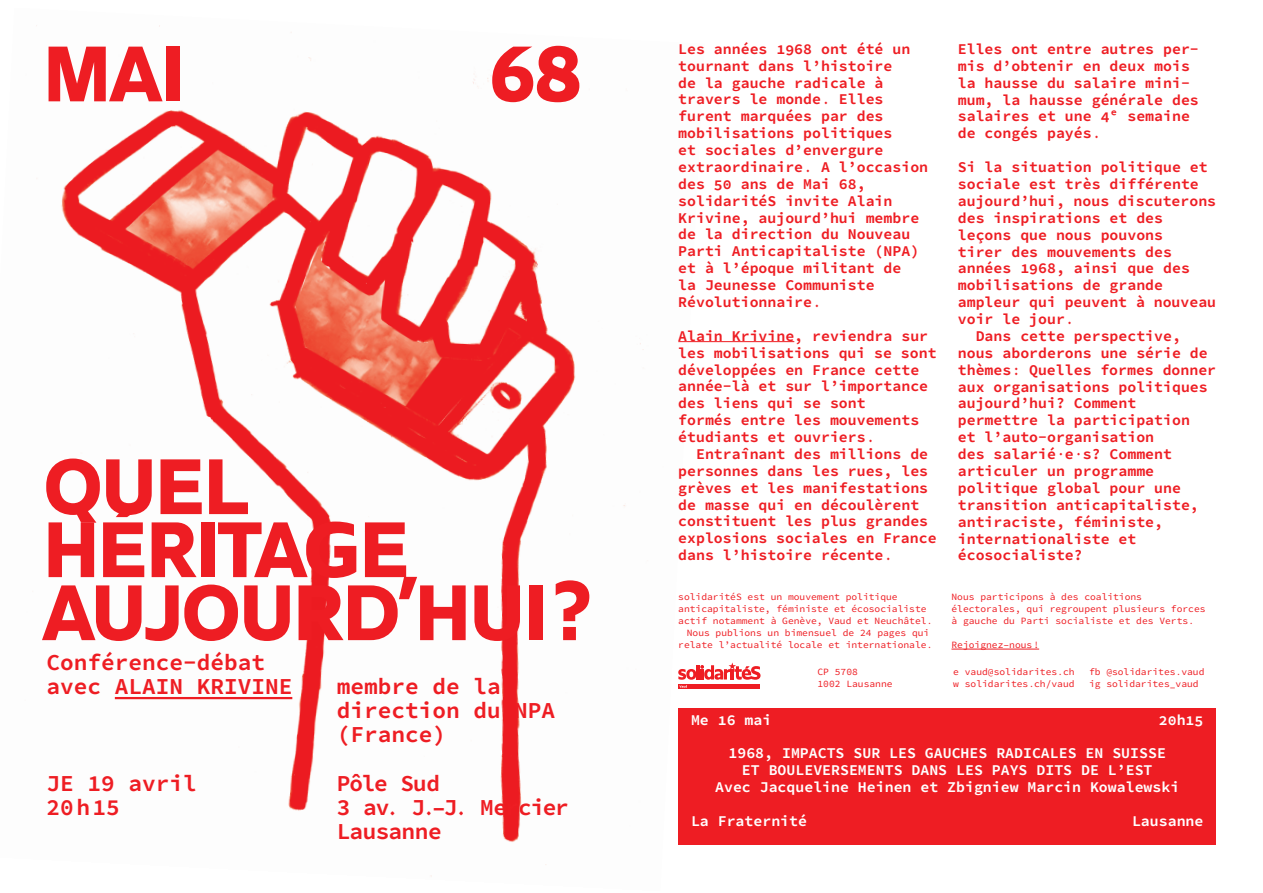
<style>
.page{position:relative;width:1263px;height:893px;background:#fff}
.page>*{position:absolute;margin:0;border:0;box-sizing:border-box;transform-origin:0 0}
.t1{font:900 85.5px/63px "Gemeli";letter-spacing:-.055em;color:#ee1d23}
.t2{font:700 19.5px/24px "Kawkab Mono";color:#ee1d23}
.t3{font:700 19.5px/24px "Kawkab Mono";letter-spacing:-.045em;color:#ee1d23}
.t4{font:700 12.75px/17px "Kawkab Mono";color:#ee1d23}
.t5{font:700 12.75px/17px "Kawkab Mono";color:#fff;text-align:center}
.t6{font:8.25px/12px "Kawkab Mono";color:#ee1d23}
</style>
<div class="page">
<img style="left:36px;top:25px;width:669px;height:852px">
<hr style="left:678px;top:341px;width:116px;height:1px;background:#ee1d23">
<div style="left:678px;top:684px;width:82px;height:5px;background:#ee1d23"></div>
<svg style="left:678px;top:662px;width:82px;height:26px"></svg>
<hr style="left:951px;top:649px;width:88px;height:1px;background:#ee1d23">
<hr style="left:115px;top:697px;width:177px;height:2px;background:#ee1d23">
<div style="left:678px;top:708px;width:538px;height:136px;background:#ee1d23"></div>
<h1 class="t1" style="left:42px;top:36px;width:146px">MAI</h1>
<h1 class="t1" style="left:490px;top:36px;width:92px">68</h1>
<h1 class="t1" style="left:42px;top:449px;width:550px">QUEL<br>HÉRITAGE<br>AUJOURD’HUI ?</h1>
<h2 class="t2" style="left:47px;top:651px;width:247px">Conférence-débat avec ALAIN KRIVINE</h2>
<h2 class="t2" style="left:337px;top:675px;width:220px">membre de la direction du NPA (France)</h2>
<h2 class="t2" style="left:47px;top:772px;width:152px">JE 19 avril<br>20h15</h2>
<h2 class="t3" style="left:337px;top:772px;width:234px">Pôle Sud<br>3 av. J.–J. Mercier<br>Lausanne</h2>
<p class="t4" style="left:678px;top:41px;width:251px">Les années 1968 ont été un tournant dans l’histoire<br>de la gauche radicale à travers le monde. Elles furent marquées par des mobilisations politiques<br>et sociales d’envergure extraordinaire. A l’occasion des 50 ans de Mai 68, solidaritéS invite Alain<br>Krivine, aujourd’hui membre de la direction du Nouveau<br>Parti Anticapitaliste (NPA) et à l’époque militant de<br>la Jeunesse Communiste<br>Révolutionnaire.</p>
<p class="t4" style="left:678px;top:328px;width:260px">Alain Krivine, reviendra sur les mobilisations qui se sont développées en France cette année-là et sur l’importance des liens qui se sont<br>formés entre les mouvements étudiants et ouvriers.</p>
<p class="t4" style="left:678px;top:446px;width:260px;text-indent:18px">Entraînant des millions de personnes dans les rues, les grèves et les manifestations de masse qui en découlèrent constituent les plus grandes explosions sociales en France dans l’histoire récente.</p>
<p class="t6" style="left:678px;top:592px;width:221px">solidaritéS est un mouvement politique</p>
<p class="t6" style="left:678px;top:604px;width:250px">anticapitaliste, féministe et écosocialiste</p>
<p class="t6" style="left:678px;top:616px;width:256px">actif notamment à Genève, Vaud et Neuchâtel.</p>
<p class="t6" style="left:687px;top:628px;width:244px">Nous publions un bimensuel de 24 pages qui</p>
<p class="t6" style="left:678px;top:640px;width:256px">relate l’actualité locale et internationale.</p>
<p class="t4" style="left:958px;top:41px;width:242px">Elles ont entre autres per&shy;mis d’obtenir en deux mois la hausse du salaire mini&shy;mum, la hausse générale des salaires et une 4e semaine de congés payés.</p>
<p class="t4" style="left:958px;top:159px;width:251px">Si la situation politique et</p>
<p class="t4" style="left:958px;top:176px;width:242px">sociale est très différente</p>
<p class="t4" style="left:958px;top:193px;width:260px">aujourd’hui, nous discuterons</p>
<p class="t4" style="left:958px;top:210px;width:207px">des inspirations et des</p>
<p class="t4" style="left:958px;top:227px;width:207px">leçons que nous pouvons</p>
<p class="t4" style="left:958px;top:244px;width:216px">tirer des mouvements des</p>
<p class="t4" style="left:958px;top:261px;width:234px">années 1968, ainsi que des</p>
<p class="t4" style="left:958px;top:277px;width:207px">mobilisations de grande</p>
<p class="t4" style="left:958px;top:294px;width:260px">ampleur qui peuvent à nouveau</p>
<p class="t4" style="left:958px;top:311px;width:118px">voir le jour.</p>
<p class="t4" style="left:976px;top:328px;width:207px">Dans cette perspective,</p>
<p class="t4" style="left:958px;top:345px;width:251px">nous aborderons une série de</p>
<p class="t4" style="left:958px;top:362px;width:260px">thèmes: Quelles formes donner</p>
<p class="t4" style="left:958px;top:379px;width:251px">aux organisations politiques</p>
<p class="t4" style="left:958px;top:396px;width:180px">aujourd’hui? Comment</p>
<p class="t4" style="left:958px;top:412px;width:234px">permettre la participation</p>
<p class="t4" style="left:958px;top:429px;width:198px">et l’auto-organisation</p>
<p class="t4" style="left:958px;top:446px;width:216px">des salarié·e·s? Comment</p>
<p class="t4" style="left:958px;top:463px;width:198px">articuler un programme</p>
<p class="t4" style="left:958px;top:480px;width:225px">politique global pour une</p>
<p class="t4" style="left:958px;top:497px;width:242px">transition anticapitaliste,</p>
<p class="t4" style="left:958px;top:514px;width:207px">antiraciste, féministe,</p>
<p class="t4" style="left:958px;top:531px;width:180px">internationaliste et</p>
<p class="t4" style="left:958px;top:548px;width:126px">écosocialiste?</p>
<p class="t6" style="left:951px;top:592px;width:256px">Nous participons à des coalitions électorales, qui regroupent plusieurs forces à gauche du Parti socialiste et des Verts.</p>
<p class="t6" style="left:951px;top:640px;width:89px">Rejoignez–nous!</p>
<p class="t6" style="left:817px;top:666px;width:77px">CP 5708<br>1002 Lausanne</p>
<p class="t6" style="left:953px;top:666px;width:123px">e vaud@solidarites.ch w solidarites.ch/vaud</p>
<p class="t6" style="left:1089px;top:666px;width:117px">fb @solidarites.vaud ig solidarites_vaud</p>
<p class="t5" style="left:691px;top:712px;width:82px">Me 16 mai</p>
<p class="t5" style="left:1159px;top:712px;width:46px">20h15</p>
<p class="t5" style="left:715px;top:745px;width:466px">1968, IMPACTS SUR LES GAUCHES RADICALES EN SUISSE<br>ET BOULEVERSEMENTS DANS LES PAYS DITS DE L’EST<br>Avec Jacqueline Heinen et Zbigniew Marcin Kowalewski</p>
<p class="t5" style="left:691px;top:813px;width:118px">La Fraternité</p>
<p class="t5" style="left:1132px;top:813px;width:73px">Lausanne</p>
</div>
